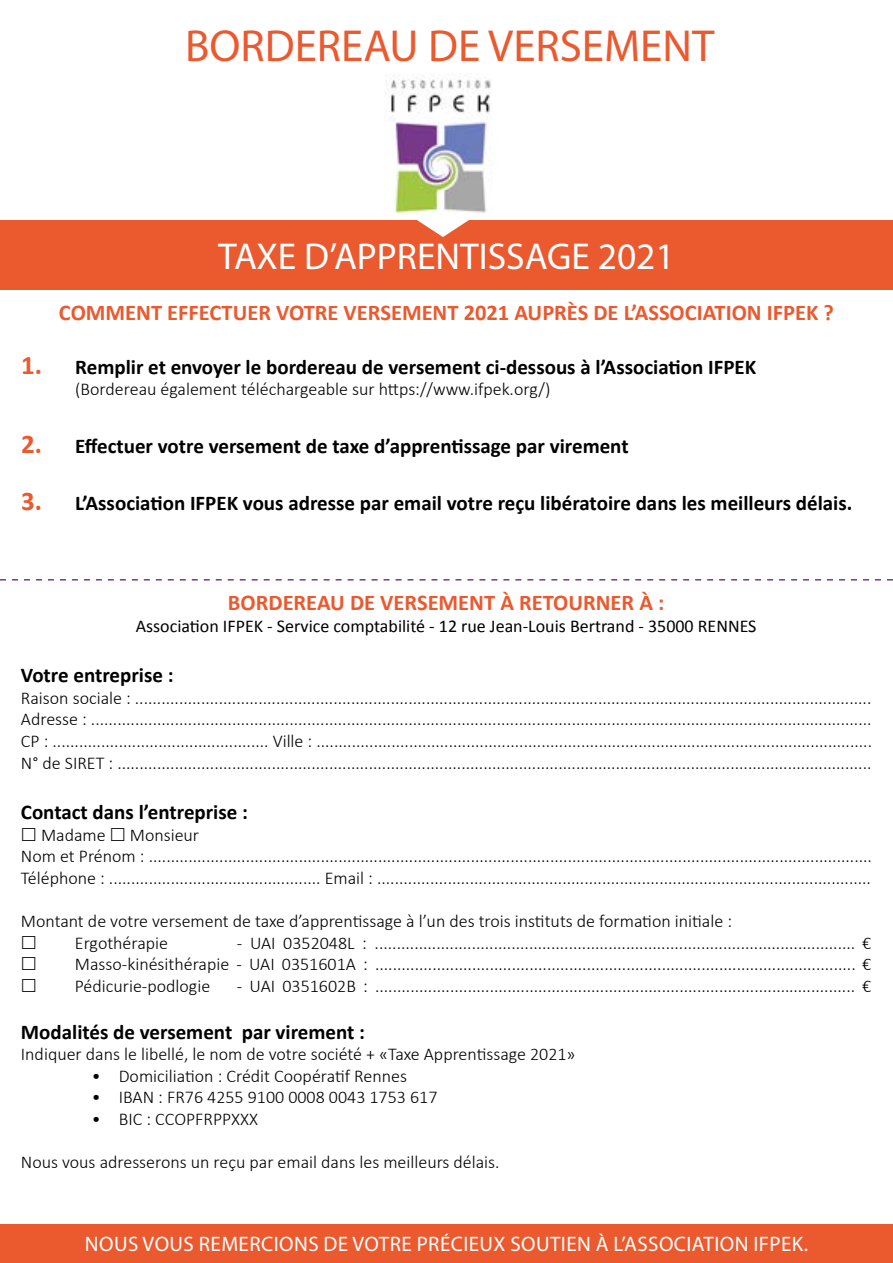
<style>
.page{position:relative;width:893px;height:1263px;background:#fff}
.page>*{position:absolute;margin:0;border:0;box-sizing:border-box;transform-origin:0 0}
.t1{font:45px "Myriad Pro";color:#eb592e}
.t2{font:37.5px "Myriad Pro";color:#fff}
.t3{font:700 22.5px "Calibri";color:#eb592e}
.t4{font:700 21px "Calibri";color:#000}
.t5{font:21px "Myriad Pro";letter-spacing:.02em;color:#fff}
.t6{font:300 18px "Calibri";color:#000}
.t7{font:18px "Calibri";color:#000}
.s1{font-size:27px;color:#eb592e}
</style>
<div class="page">
<div style="left:0;top:220px;width:893px;height:70px;background:#eb592e"></div>
<svg style="left:417px;top:220px;width:52px;height:17px"></svg>
<img style="left:386px;top:75px;width:105px;height:140px">
<svg style="left:0;top:579px;width:893px;height:1px"></svg>
<div style="left:0;top:1224px;width:893px;height:39px;background:#eb592e"></div>
<p class="t1" style="left:185px;top:18px;width:531px">BORDEREAU DE VERSEMENT</p>
<p class="t2" style="left:218px;top:233px;width:458px">TAXE D’APPRENTISSAGE 2021</p>
<p class="t3" style="left:59px;top:298px;width:776px">COMMENT EFFECTUER VOTRE VERSEMENT 2021 AUPRÈS DE L’ASSOCIATION IFPEK ?</p>
<p class="t4" style="left:21px;top:353px;width:736px"><span class="s1">1.</span> Remplir et envoyer le bordereau de versement ci-dessous à l’Association IFPEK</p>
<p class="t6" style="left:75px;top:378px;width:477px">(Bordereau également téléchargeable sur https://www.ifpek.org/)</p>
<p class="t4" style="left:21px;top:432px;width:609px"><span class="s1">2.</span> Effectuer votre versement de taxe d’apprentissage par virement</p>
<p class="t4" style="left:21px;top:490px;width:833px"><span class="s1">3.</span> L’Association IFPEK vous adresse par email votre reçu libératoire dans les meilleurs délais.</p>
<p class="t3" style="left:228px;top:588px;width:438px">BORDEREAU DE VERSEMENT À RETOURNER À :</p>
<p class="t7" style="left:136px;top:614px;width:622px">Association IFPEK - Service comptabilité - 12 rue Jean-Louis Bertrand - 35000 RENNES</p>
<p class="t4" style="left:21px;top:662px;width:154px">Votre entreprise :</p>
<p class="t6" style="left:21px;top:686px;width:852px">Raison sociale : .......................................................................................................................................................................</p>
<p class="t6" style="left:21px;top:708px;width:852px">Adresse : .................................................................................................................................................................................</p>
<p class="t6" style="left:21px;top:730px;width:853px">CP : ................................................. Ville : ..............................................................................................................................</p>
<p class="t6" style="left:21px;top:751px;width:852px">N° de SIRET : ...........................................................................................................................................................................</p>
<p class="t4" style="left:21px;top:798px;width:229px">Contact dans l’entreprise :</p>
<p class="t6" style="left:41px;top:823px;width:66px">Madame</p>
<p class="t6" style="left:130px;top:823px;width:71px">Monsieur</p>
<p class="t6" style="left:21px;top:845px;width:853px">Nom et Prénom : ....................................................................................................................................................................</p>
<p class="t6" style="left:21px;top:866px;width:852px">Téléphone : ................................................ Email : ................................................................................................................</p>
<p class="t6" style="left:21px;top:910px;width:713px">Montant de votre versement de taxe d’apprentissage à l’un des trois instituts de formation initiale :</p>
<p class="t6" style="left:75px;top:931px;width:95px">Ergothérapie</p>
<p class="t6" style="left:237px;top:931px;width:636px">- UAI 0352048L : ............................................................................................................. €</p>
<p class="t6" style="left:75px;top:953px;width:798px">Masso-kinésithérapie - UAI 0351601A : ............................................................................................................. €</p>
<p class="t6" style="left:75px;top:974px;width:137px">Pédicurie-podlogie</p>
<p class="t6" style="left:237px;top:974px;width:636px">- UAI 0351602B : ............................................................................................................. €</p>
<p class="t4" style="left:21px;top:1018px;width:346px">Modalités de versement par virement :</p>
<p class="t6" style="left:21px;top:1043px;width:556px">Indiquer dans le libellé, le nom de votre société + «Taxe Apprentissage 2021»</p>
<p class="t6" style="left:92px;top:1064px;width:317px">• Domiciliation : Crédit Coopératif Rennes</p>
<p class="t6" style="left:92px;top:1086px;width:347px">• IBAN : FR76 4255 9100 0008 0043 1753 617</p>
<p class="t6" style="left:92px;top:1108px;width:168px">• BIC : CCOPFRPPXXX</p>
<p class="t6" style="left:21px;top:1151px;width:480px">Nous vous adresserons un reçu par email dans les meilleurs délais.</p>
<p class="t5" style="left:85px;top:1231px;width:725px">NOUS VOUS REMERCIONS DE VOTRE PRÉCIEUX SOUTIEN À L’ASSOCIATION IFPEK.</p>
</div>
